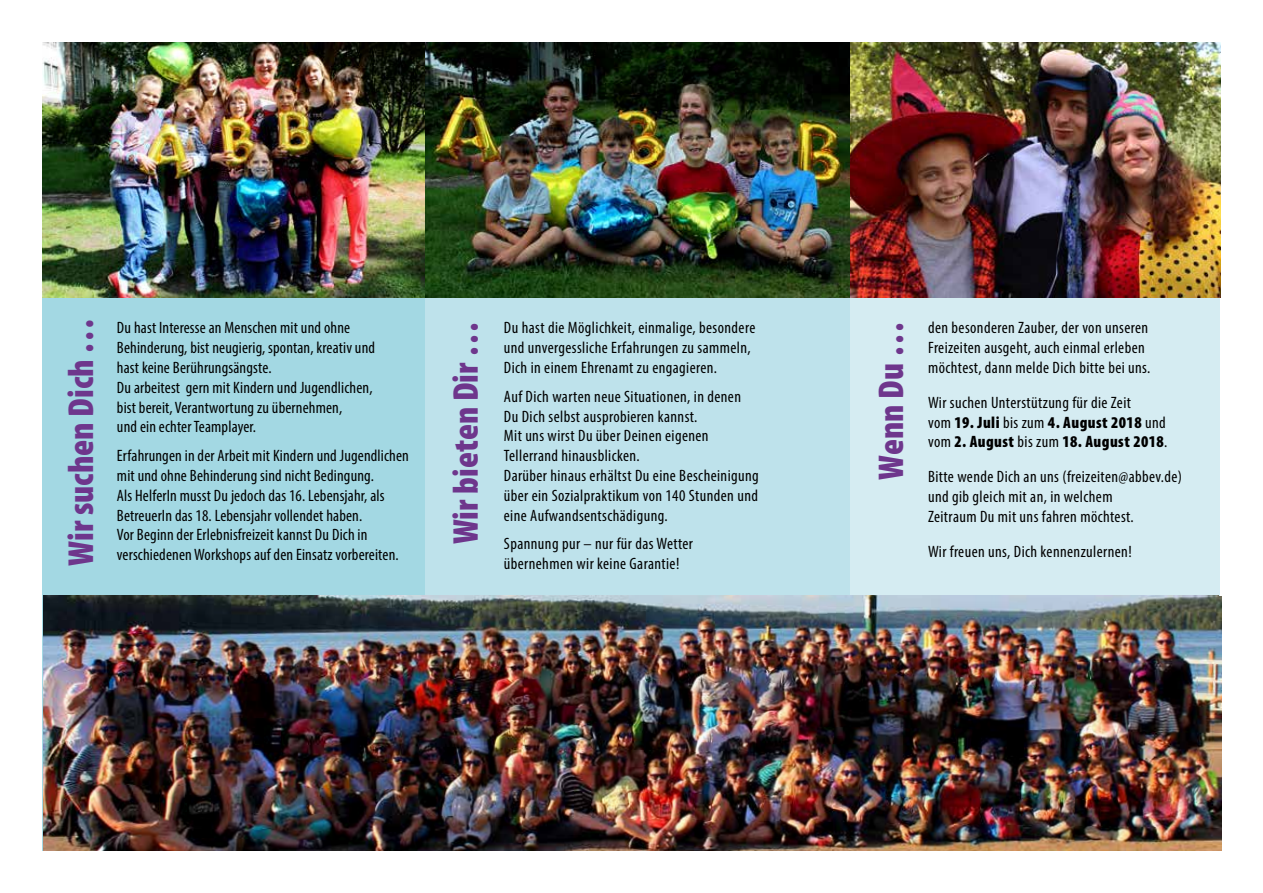
<style>
.page{position:relative;width:1263px;height:893px;background:#fff}
.page>*{position:absolute;margin:0;border:0;box-sizing:border-box;transform-origin:0 0}
.t1{font:900 condensed 36.3px "Myriad Pro";color:#6e368c}
.t2{font:900 condensed 36px "Myriad Pro";color:#6e368c}
.t3{font:condensed 16.5px/19.8px "Myriad Pro";letter-spacing:.025em;color:#000}
.s1{font-weight:900}
</style>
<div class="page">
<div style="left:43px;top:43px;width:382px;height:807px;background:#a3d8e3"></div>
<div style="left:425px;top:43px;width:425px;height:807px;background:#bee2eb"></div>
<div style="left:850px;top:43px;width:370px;height:807px;background:#d5ecf2"></div>
<img style="left:43px;top:43px;width:1177px;height:255px">
<img style="left:43px;top:595px;width:1178px;height:255px">
<h1 class="t1" style="left:58px;top:566px;width:250px;rotate:-90deg">Wir suchen Dich …</h1>
<h2 class="t2" style="left:443px;top:544px;width:225px;rotate:-90deg">Wir bieten Dir …</h2>
<h2 class="t2" style="left:868px;top:480px;width:160px;rotate:-90deg">Wenn Du …</h2>
<p class="t3" style="left:117px;top:318px;width:260px">Du hast Interesse an Menschen mit und ohne Behinderung, bist neugierig, spontan, kreativ und hast keine Berührungsängste.<br>Du arbeitest gern mit Kindern und Jugendlichen, bist bereit, Verantwortung zu übernehmen,<br>und ein echter Teamplayer.</p>
<p class="t3" style="left:117px;top:446px;width:293px">Erfahrungen in der Arbeit mit Kindern und Jugendlichen mit und ohne Behinderung sind nicht Bedingung.<br>Als HelferIn musst Du jedoch das 16. Lebensjahr, als BetreuerIn das 18. Lebensjahr vollendet haben.<br>Vor Beginn der Erlebnisfreizeit kannst Du Dich in verschiedenen Workshops auf den Einsatz vorbereiten.</p>
<p class="t3" style="left:504px;top:318px;width:253px">Du hast die Möglichkeit, einmalige, besondere und unvergessliche Erfahrungen zu sammeln,<br>Dich in einem Ehrenamt zu engagieren.</p>
<p class="t3" style="left:504px;top:386px;width:256px">Auf Dich warten neue Situationen, in denen Du Dich selbst ausprobieren kannst.<br>Mit uns wirst Du über Deinen eigenen Tellerrand hinausblicken.<br>Darüber hinaus erhältst Du eine Bescheinigung über ein Sozialpraktikum von 140 Stunden und eine Aufwandsentschädigung.</p>
<p class="t3" style="left:504px;top:534px;width:191px">Spannung pur – nur für das Wetter übernehmen wir keine Garantie!</p>
<p class="t3" style="left:928px;top:318px;width:224px">den besonderen Zauber, der von unseren<br>Freizeiten ausgeht, auch einmal erleben möchtest, dann melde Dich bitte bei uns.</p>
<p class="t3" style="left:928px;top:392px;width:241px">Wir suchen Unterstützung für die Zeit<br>vom <span class="s1">19. Juli</span> bis zum <span class="s1">4. August 2018</span> und vom <span class="s1">2. August</span> bis zum <span class="s1">18. August 2018</span>.</p>
<p class="t3" style="left:928px;top:467px;width:255px">Bitte wende Dich an uns (freizeiten@abbev.de) und gib gleich mit an, in welchem<br>Zeitraum Du mit uns fahren möchtest.</p>
<p class="t3" style="left:928px;top:541px;width:205px">Wir freuen uns, Dich kennenzulernen!</p>
</div>
